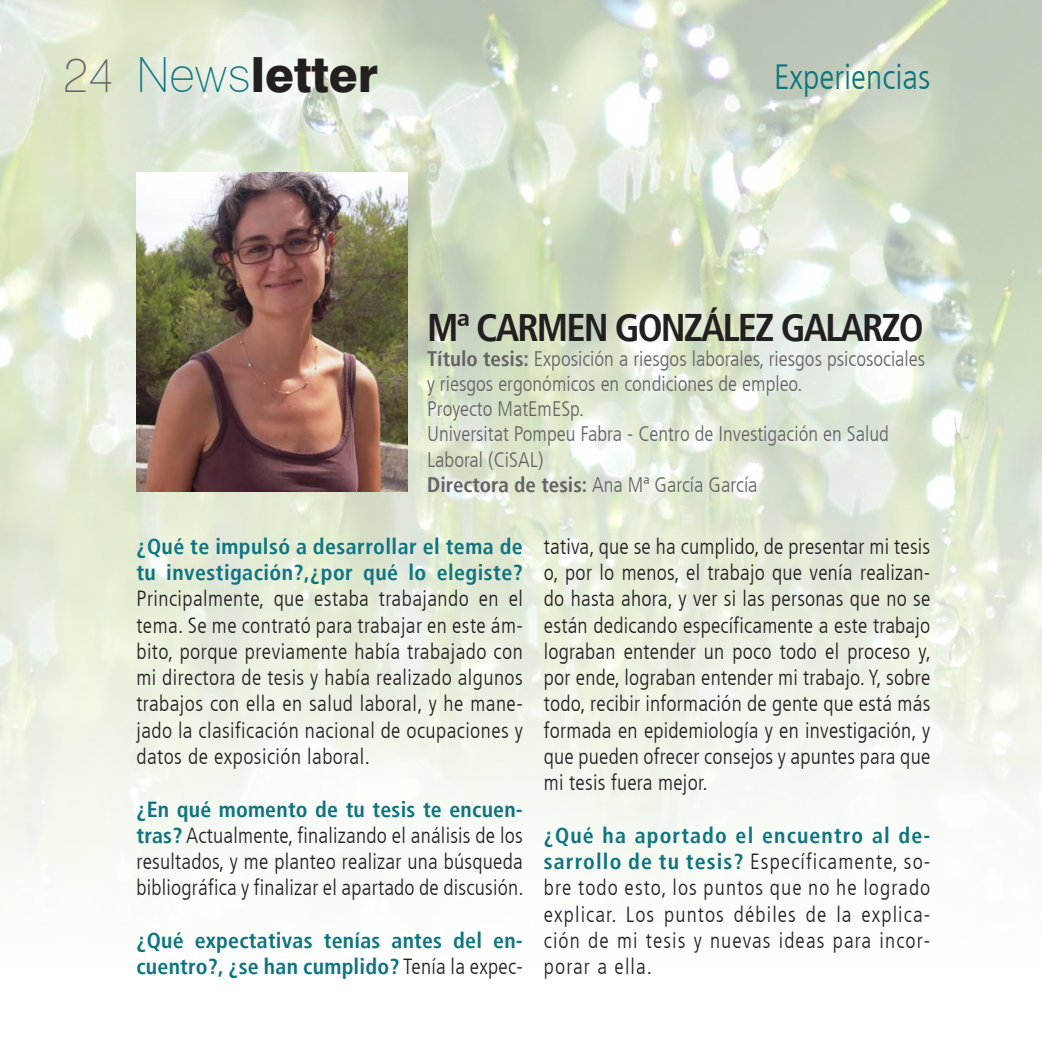
<style>
.page{position:relative;width:1042px;height:1042px;background:#fff}
.page>*{position:absolute;margin:0;border:0;box-sizing:border-box;transform-origin:0 0}
.t1{font:800 48.48px "Swiss 721 BT";color:#231f20}
.t2{font:700 condensed 38.5px "Frutiger LT";letter-spacing:-.05em;color:#231f20}
.t3{font:300 condensed 35px "Frutiger LT";color:#0e7580}
.t4{font:300 condensed 21.88px/26.2px "Frutiger LT";letter-spacing:.01em;color:#231f20;text-align:justify}
.t5{font:700 condensed 21.88px/26.2px "Frutiger LT";letter-spacing:.02em;color:#0e7580}
.t6{font:300 condensed 21px/25.2px "Frutiger LT";color:#636366}
.s1{font-weight:100;color:#636366}
.s2{font-weight:100;color:#0e7580}
.s3{font-weight:700}
.s4{font-weight:700;color:#0e7580}
.s5{font-weight:300;color:#231f20}
</style>
<div class="page">
<img style="left:0;top:0;width:1042px;height:888px">
<img style="left:136px;top:173px;width:271px;height:319px">
<h1 class="t1" style="left:63px;top:45px;width:317px"><span class="s1">24</span> <span class="s2">News</span>letter</h1>
<h3 class="t3" style="left:774px;top:57px;width:158px">Experiencias</h3>
<h2 class="t2" style="left:427px;top:304px;width:92px">Mª Carme</h2>
<h2 class="t2" style="left:584px;top:304px;width:241px">n González Galar</h2>
<h2 class="t2" style="left:881px;top:304px;width:44px">zo</h2>
<p class="t6" style="left:427px;top:346px;width:499px"><span class="s3">Título tesis:</span> Exposición a riesgos laborales, riesgos psicosociales y riesgos ergonómicos en condiciones de empleo.<br>Proyecto MatEmESp.<br>Universitat Pompeu Fabra - Centro de Investigación en Salud Laboral (CiSAL)<br><span class="s3">Directora de tesis:</span> Ana Mª García García</p>
<p class="t5" style="left:136px;top:533px;width:388px">¿Qué te impulsó a desarrollar el tema de tu investigación?,¿por qué lo elegiste?</p>
<p class="t4" style="left:136px;top:586px;width:388px">Principalmente, que estaba trabajando en el tema. Se me contrató para trabajar en este ám&shy;bito, porque previamente había trabajado con mi directora de tesis y había realizado algunos trabajos con ella en salud laboral, y he mane&shy;jado la clasificación nacional de ocupaciones y datos de exposición laboral.</p>
<p class="t4" style="left:136px;top:796px;width:389px"><span class="s4">¿En qué momento de tu tesis te encuen&shy;tras?</span> Actualmente, finalizando el análisis de los resultados, y me planteo realizar una búsqueda bibliográfica y finalizar el apartado de discusión.</p>
<p class="t5" style="left:136px;top:927px;width:388px">¿Qué expectativas tenías antes del en&shy;cuentro?, ¿se han cumplido? <span class="s5">Tenía la expec-</span></p>
<p class="t4" style="left:544px;top:533px;width:389px">tativa, que se ha cumplido, de presentar mi tesis o, por lo menos, el trabajo que venía realizan&shy;do hasta ahora, y ver si las personas que no se están dedicando específicamente a este trabajo lograban entender un poco todo el proceso y, por ende, lograban entender mi trabajo. Y, sobre todo, recibir información de gente que está más formada en epidemiología y en investigación, y que pueden ofrecer consejos y apuntes para que mi tesis fuera mejor.</p>
<p class="t4" style="left:544px;top:822px;width:388px"><span class="s4">¿Qué ha aportado el encuentro al de&shy;sarrollo de tu tesis?</span> Específicamente, so&shy;bre todo esto, los puntos que no he logrado explicar. Los puntos débiles de la explica&shy;ción de mi tesis y nuevas ideas para incor&shy;porar a ella.</p>
</div>
